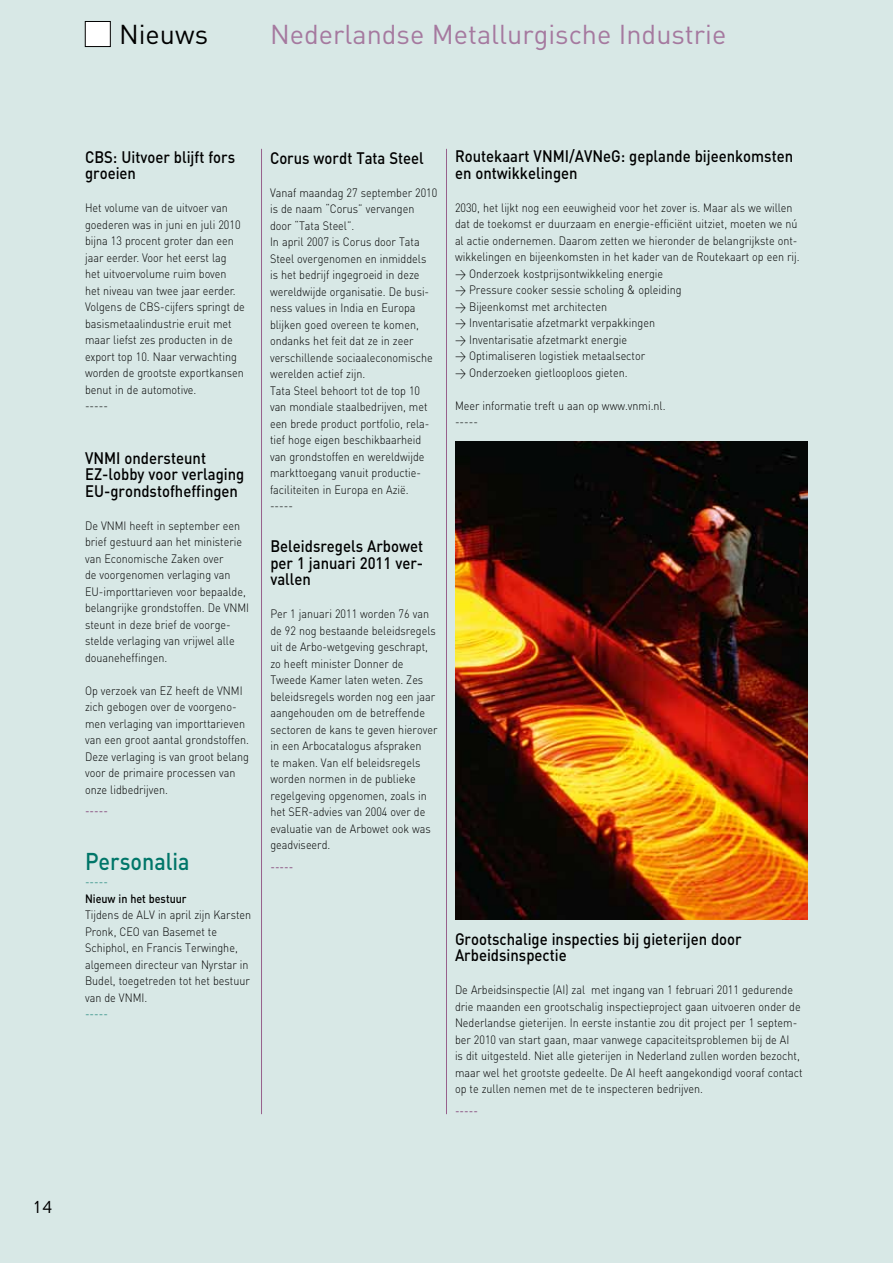
<style>
.page{position:relative;width:893px;height:1263px;background:#d8e8e6}
.page>*{position:absolute;margin:0;border:0;box-sizing:border-box;transform-origin:0 0}
.t1{font:27px "DIN";color:#a5799f}
.t2{font:27px "DIN";color:#000}
.t3{font:500 24px "DIN";color:#007669;scale:.9 1}
.t4{font:300 18px "Folio";color:#000}
.t5{font:500 16.5px/16.5px "DIN";color:#000;scale:.9 1}
.t6{font:300 12px/16.5px "DIN";color:#000;scale:.9 1}
.t7{font:500 12px "DIN";color:#000;scale:.9 1}
.t8{font:300 12px "DIN";color:#62044e;scale:.9 1}
.t9{font:300 12px "DIN";color:#007669;scale:.9 1}
</style>
<div class="page">
<div style="left:85px;top:21px;width:25px;height:26px;background:#fff"></div>
<div style="left:85px;top:21px;width:26px;height:26px;border:1px solid #000"></div>
<hr style="left:261px;top:149px;width:1px;height:965px;background:#97618c">
<hr style="left:446px;top:149px;width:1px;height:965px;background:#97618c">
<img style="left:455px;top:441px;width:353px;height:478px">
<h1 class="t2" style="left:119px;top:18px;width:91px">Nieuws</h1>
<h1 class="t1" style="left:270px;top:18px;width:458px">Nederlandse Metallurgische Industrie</h1>
<h3 class="t5" style="left:85px;top:148px;width:168px">CBS: Uitvoer blijft fors groeien</h3>
<p class="t6" style="left:85px;top:199px;width:179px">Het volume van de uitvoer van goederen was in juni en juli 2010 bijna 13 procent groter dan een jaar eerder. Voor het eerst lag<br>het uitvoervolume ruim boven<br>het niveau van twee jaar eerder.<br>Volgens de CBS-cijfers springt de basismetaalindustrie eruit met maar liefst zes producten in de export top 10. Naar verwachting worden de grootste exportkansen benut in de automotive.<br>-----</p>
<h3 class="t5" style="left:85px;top:449px;width:179px">VNMI ondersteunt<br>EZ-lobby voor verlaging<br>EU-grondstofheffingen</h3>
<p class="t6" style="left:85px;top:517px;width:184px">De VNMI heeft in september een brief gestuurd aan het ministerie van Economische Zaken over<br>de voorgenomen verlaging van<br>EU-importtarieven voor bepaalde, belangrijke grondstoffen. De VNMI steunt in deze brief de voorge&shy;stelde verlaging van vrijwel alle douaneheffingen.</p>
<p class="t6" style="left:85px;top:682px;width:184px">Op verzoek van EZ heeft de VNMI zich gebogen over de voorgeno&shy;men verlaging van importtarieven van een groot aantal grondstoffen.<br>Deze verlaging is van groot belang voor de primaire processen van onze lidbedrijven.</p>
<p class="t8" style="left:85px;top:804px;width:27px">-----</p>
<h2 class="t3" style="left:85px;top:846px;width:118px">Personalia</h2>
<p class="t9" style="left:85px;top:875px;width:27px">-----</p>
<p class="t7" style="left:85px;top:891px;width:114px">Nieuw in het bestuur</p>
<p class="t6" style="left:85px;top:907px;width:186px">Tijdens de ALV in april zijn Karsten<br>Pronk, CEO van Basemet te<br>Schiphol, en Francis Terwinghe, algemeen directeur van Nyrstar in<br>Budel, toegetreden tot het bestuur van de VNMI.</p>
<p class="t9" style="left:85px;top:1007px;width:27px">-----</p>
<h3 class="t5" style="left:270px;top:149px;width:172px">Corus wordt Tata Steel</h3>
<p class="t6" style="left:270px;top:184px;width:187px">Vanaf maandag 27 september 2010 is de naam “Corus” vervangen door “Tata Steel”.<br>In april 2007 is Corus door Tata<br>Steel overgenomen en inmiddels<br>is het bedrijf ingegroeid in deze wereldwijde organisatie. De busi&shy;ness values in India en Europa blijken goed overeen te komen, ondanks het feit dat ze in zeer verschillende sociaaleconomische werelden actief zijn.<br>Tata Steel behoort tot de top 10 van mondiale staalbedrijven, met een brede product portfolio, rela&shy;tief hoge eigen beschikbaarheid van grondstoffen en wereldwijde markttoegang vanuit productie&shy;faciliteiten in Europa en Azië.<br>-----</p>
<h3 class="t5" style="left:270px;top:537px;width:171px;text-align:justify">Beleidsregels Arbowet per 1 januari 2011 ver&shy;vallen</h3>
<p class="t6" style="left:270px;top:605px;width:187px">Per 1 januari 2011 worden 76 van de 92 nog bestaande beleidsregels uit de Arbo-wetgeving geschrapt, zo heeft minister Donner de<br>Tweede Kamer laten weten. Zes beleidsregels worden nog een jaar aangehouden om de betreffende sectoren de kans te geven hierover in een Arbocatalogus afspraken<br>te maken. Van elf beleidsregels worden normen in de publieke regelgeving opgenomen, zoals in het SER-advies van 2004 over de evaluatie van de Arbowet ook was geadviseerd.</p>
<p class="t8" style="left:270px;top:859px;width:27px">-----</p>
<h3 class="t5" style="left:455px;top:148px;width:377px">Routekaart VNMI/AVNeG: geplande bijeenkomsten en ontwikkelingen</h3>
<p class="t6" style="left:455px;top:199px;width:385px">2030, het lijkt nog een eeuwigheid voor het zover is. Maar als we willen dat de toekomst er duurzaam en energie-efficiënt uitziet, moeten we nú al actie ondernemen. Daarom zetten we hieronder de belangrijkste ont&shy;wikkelingen en bijeenkomsten in het kader van de Routekaart op een rij. &gt; Onderzoek kostprijsontwikkeling energie<br>&gt; Pressure cooker sessie scholing &amp; opleiding<br>&gt; Bijeenkomst met architecten<br>&gt; Inventarisatie afzetmarkt verpakkingen<br>&gt; Inventarisatie afzetmarkt energie<br>&gt; Optimaliseren logistiek metaalsector<br>&gt; Onderzoeken gietlooploos gieten.</p>
<p class="t6" style="left:455px;top:397px;width:235px">Meer informatie treft u aan op www.vnmi.nl. -----</p>
<h3 class="t5" style="left:455px;top:930px;width:320px">Grootschalige inspecties bij gieterijen door<br>Arbeidsinspectie</h3>
<p class="t6" style="left:455px;top:981px;width:388px">De Arbeidsinspectie (AI) zal met ingang van 1 februari 2011 gedurende drie maanden een grootschalig inspectieproject gaan uitvoeren onder de Nederlandse gieterijen. In eerste instantie zou dit project per 1 septem&shy;ber 2010 van start gaan, maar vanwege capaciteitsproblemen bij de AI<br>is dit uitgesteld. Niet alle gieterijen in Nederland zullen worden bezocht, maar wel het grootste gedeelte. De AI heeft aangekondigd vooraf contact op te zullen nemen met de te inspecteren bedrijven.</p>
<p class="t8" style="left:455px;top:1103px;width:27px">-----</p>
<h3 class="t4" style="left:33px;top:1195px;width:22px">14</h3>
</div>
